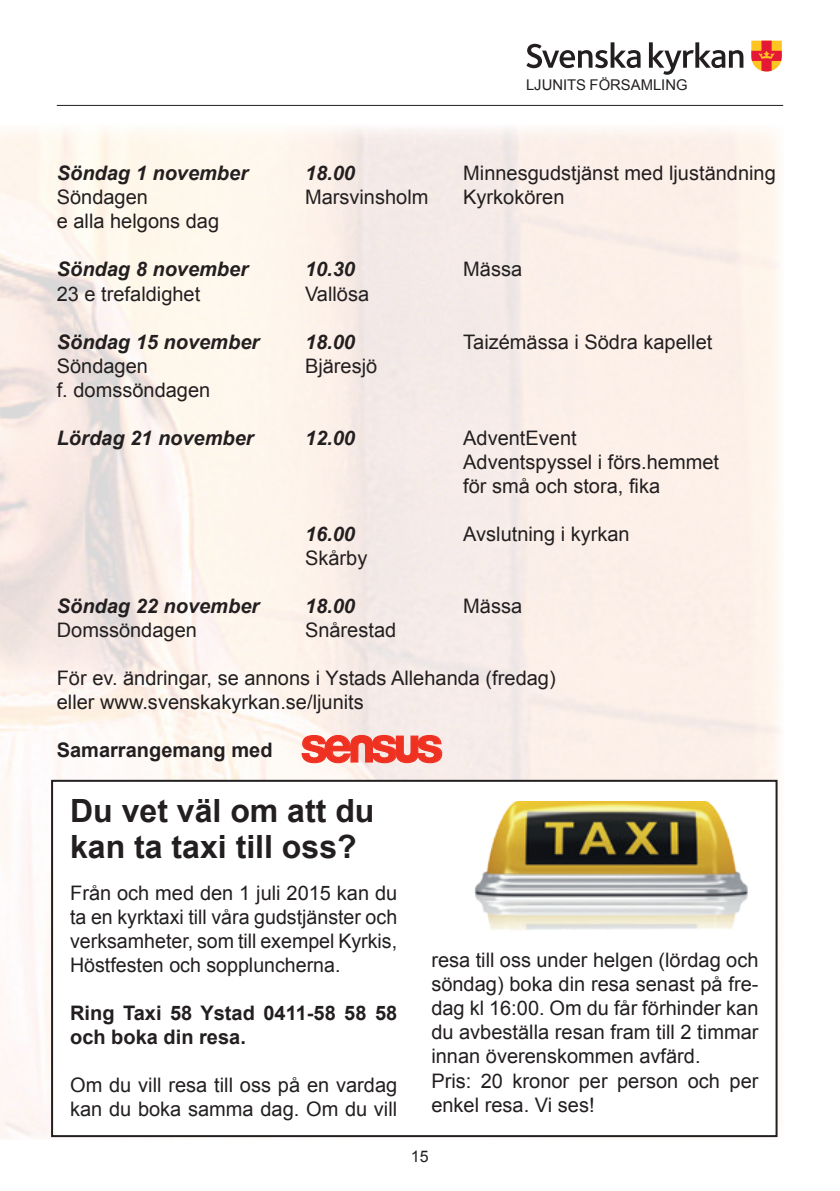
<style>
.page{position:relative;width:840px;height:1191px;background:#fff}
.page>*{position:absolute;margin:0;border:0;box-sizing:border-box;transform-origin:0 0}
.t1{font:700 49.8px "Helvetica Neue";color:#ef3122}
.t2{font:700 32px/36px "Arial";color:#231f20}
.t3{font:20px/24px "Arial";color:#231f20}
.t4{font:italic 700 20px "Arial";color:#231f20}
.t5{font:700 20px/24px "Arial";color:#231f20}
.t6{font:16px "Arial";color:#231f20}
.t7{font:14.8px "Arial";color:#231f20}
.s1{font-family:"Bauhaus";font-weight:600;font-size:53.2px}
</style>
<div class="page">
<hr style="left:57px;top:105px;width:725px;height:1px;background:#231f20">
<svg style="left:526px;top:42px;width:114px;height:26px"></svg>
<svg style="left:648px;top:42px;width:95px;height:33px"></svg>
<svg style="left:751px;top:41px;width:30px;height:30px"></svg>
<div style="left:51px;top:780px;width:726px;height:357px;border:2px solid #231f20"></div>
<img style="left:474px;top:801px;width:275px;height:130px">
<svg style="left:301px;top:734px;width:141px;height:30px;background:#f5c4be"></svg>
<p class="t7" style="left:525px;top:77px;width:163px">LJUNITS FÖRSAMLING</p>
<p class="t4" style="left:57px;top:162px;width:193px">Söndag 1 november</p>
<p class="t4" style="left:305px;top:162px;width:52px">18.00</p>
<p class="t3" style="left:463px;top:161px;width:314px">Minnesgudstjänst med ljuständning</p>
<p class="t3" style="left:57px;top:185px;width:93px">Söndagen</p>
<p class="t3" style="left:305px;top:185px;width:125px">Marsvinsholm</p>
<p class="t3" style="left:463px;top:185px;width:103px">Kyrkokören</p>
<p class="t3" style="left:57px;top:209px;width:164px">e alla helgons dag</p>
<p class="t4" style="left:57px;top:258px;width:193px">Söndag 8 november</p>
<p class="t4" style="left:305px;top:258px;width:52px">10.30</p>
<p class="t3" style="left:463px;top:257px;width:60px">Mässa</p>
<p class="t3" style="left:57px;top:281px;width:145px">23 e trefaldighet</p>
<p class="t3" style="left:305px;top:281px;width:66px">Vallösa</p>
<p class="t4" style="left:57px;top:330px;width:204px">Söndag 15 november</p>
<p class="t4" style="left:305px;top:330px;width:52px">18.00</p>
<p class="t3" style="left:463px;top:329px;width:250px">Taizémässa i Södra kapellet</p>
<p class="t3" style="left:57px;top:353px;width:93px">Söndagen</p>
<p class="t3" style="left:305px;top:353px;width:74px">Bjäresjö</p>
<p class="t3" style="left:57px;top:377px;width:155px">f. domssöndagen</p>
<p class="t4" style="left:57px;top:426px;width:198px">Lördag 21 november</p>
<p class="t4" style="left:305px;top:426px;width:52px">12.00</p>
<p class="t3" style="left:463px;top:425px;width:257px">AdventEvent<br>Adventspyssel i förs.hemmet för små och stora, fika</p>
<p class="t4" style="left:305px;top:522px;width:52px">16.00</p>
<p class="t3" style="left:463px;top:521px;width:168px">Avslutning i kyrkan</p>
<p class="t3" style="left:305px;top:545px;width:64px">Skårby</p>
<p class="t4" style="left:57px;top:594px;width:204px">Söndag 22 november</p>
<p class="t4" style="left:305px;top:594px;width:52px">18.00</p>
<p class="t3" style="left:463px;top:593px;width:60px">Mässa</p>
<p class="t3" style="left:57px;top:617px;width:142px">Domssöndagen</p>
<p class="t3" style="left:305px;top:617px;width:93px">Snårestad</p>
<p class="t3" style="left:57px;top:665px;width:500px">För ev. ändringar, se annons i Ystads Allehanda (fredag) eller www.svenskakyrkan.se/ljunits</p>
<p class="t5" style="left:57px;top:737px;width:217px">Samarrangemang med</p>
<h2 class="t2" style="left:70px;top:793px;width:306px">Du vet väl om att du kan ta taxi till oss?</h2>
<p class="t3" style="left:70px;top:881px;width:328px;text-align:justify">Från och med den 1 juli 2015 kan du ta en kyrktaxi till våra gudstjänster och verksamheter, som till exempel Kyrkis, Höstfesten och soppluncherna.</p>
<p class="t5" style="left:70px;top:1001px;width:328px">Ring Taxi 58 Ystad 0411-58 58 58 och boka din resa.</p>
<p class="t3" style="left:70px;top:1073px;width:328px">Om du vill resa till oss på en vardag kan du boka samma dag. Om du vill</p>
<h1 class="t1" style="left:300px;top:713px;width:144px">se<span class="s1">n</span>s<span class="s1">u</span>s</h1>
<p class="t3" style="left:431px;top:948px;width:328px">resa till oss under helgen (lördag och söndag) boka din resa senast på fre&shy;dag kl 16:00. Om du får förhinder kan du avbeställa resan fram till 2 timmar innan överenskommen avfärd.<br>Pris: 20 kronor per person och per enkel resa. Vi ses!</p>
<p class="t6" style="left:410px;top:1147px;width:19px">15</p>
</div>
